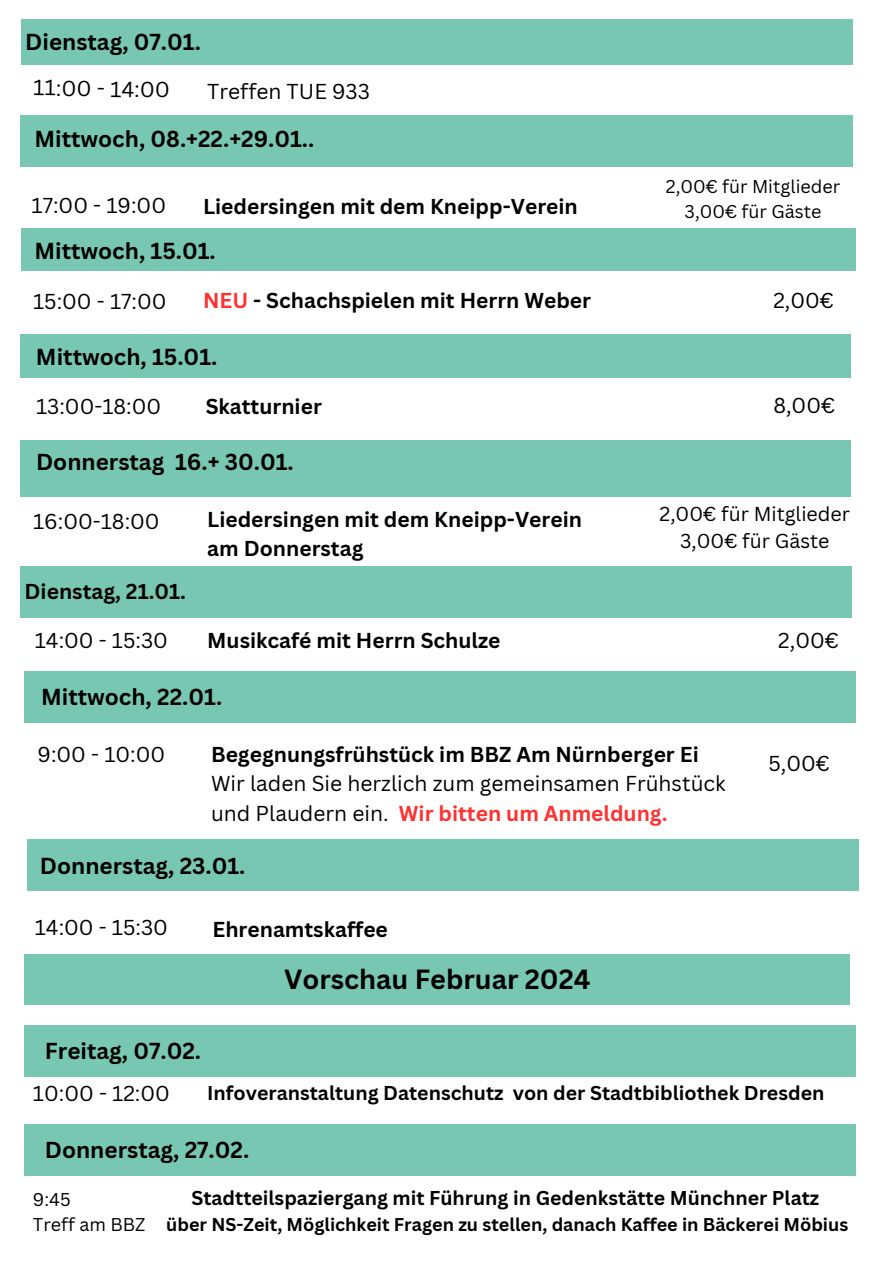
<style>
.page{position:relative;width:894px;height:1264px;background:#fff}
.page>*{position:absolute;margin:0;border:0;box-sizing:border-box;transform-origin:0 0}
.t1{font:700 27px "Canva Sans";color:#000}
.t2{font:700 22.5px "Canva Sans";color:#000}
.t3{font:21.3px "Canva Sans";color:#000}
.t4{font:21px/29.2px "Canva Sans";color:#000}
.t5{font:700 21px/29.2px "Canva Sans";color:#000}
.t6{font:19.65px "Canva Sans";color:#000}
.t7{font:700 19.5px "Canva Sans";color:#000}
.t8{font:700 18px "Canva Sans";color:#000}
.t9{font:18px "Canva Sans";color:#000}
.s1{color:#ff3131}
.s2{font-weight:700}
.s3{font-weight:700;color:#ff3131}
</style>
<div class="page">
<div style="left:20px;top:116px;width:832px;height:51px;background:#78c7b2"></div>
<div style="left:20px;top:334px;width:830px;height:43px;background:#78c7b2"></div>
<div style="left:20px;top:440px;width:830px;height:56px;background:#78c7b2"></div>
<div style="left:21px;top:20px;width:831px;height:45px;background:#78c7b2"></div>
<div style="left:22px;top:228px;width:833px;height:43px;background:#78c7b2"></div>
<div style="left:24px;top:670px;width:831px;height:52px;background:#78c7b2"></div>
<div style="left:27px;top:839px;width:831px;height:51px;background:#78c7b2"></div>
<div style="left:24px;top:1024px;width:831px;height:52px;background:#78c7b2"></div>
<div style="left:24px;top:954px;width:826px;height:50px;background:#78c7b2"></div>
<div style="left:24px;top:1123px;width:831px;height:52px;background:#78c7b2"></div>
<div style="left:20px;top:566px;width:831px;height:52px;background:#78c7b2"></div>
<h2 class="t2" style="left:25px;top:26px;width:177px">Dienstag, 07.01.</h2>
<h2 class="t3" style="left:34px;top:73px;width:138px;rotate:1deg">11:00 - 14:00</h2>
<h3 class="t4" style="left:207px;top:76px;width:164px">Treffen TUE 933</h3>
<h2 class="t2" style="left:34px;top:123px;width:281px">Mittwoch, 08.+22.+29.01..</h2>
<h3 class="t4" style="left:32px;top:190px;width:136px">17:00 - 19:00</h3>
<h2 class="t5" style="left:203px;top:191px;width:376px">Liedersingen mit dem Kneipp-Verein</h2>
<h2 class="t2" style="left:34px;top:235px;width:183px">Mittwoch, 15.01.</h2>
<p class="t4" style="left:33px;top:286px;width:135px">15:00 - 17:00</p>
<h2 class="t5" style="left:203px;top:285px;width:389px"><span class="s1">NEU</span> - Schachspielen mit Herrn Weber</h2>
<h3 class="t2" style="left:36px;top:340px;width:183px">Mittwoch, 15.01.</h3>
<h3 class="t4" style="left:36px;top:391px;width:127px">13:00-18:00</h3>
<h2 class="t5" style="left:206px;top:391px;width:118px">Skatturnier</h2>
<p class="t2" style="left:36px;top:446px;width:259px">Donnerstag 16.+ 30.01.</p>
<h2 class="t9" style="left:665px;top:174px;width:176px">2,00€ für Mitglieder</h2>
<h3 class="t9" style="left:684px;top:199px;width:138px">3,00€ für Gäste</h3>
<h4 class="t4" style="left:773px;top:285px;width:62px">2,00€</h4>
<h3 class="t4" style="left:773px;top:390px;width:63px">8,00€</h3>
<h3 class="t4" style="left:33px;top:506px;width:128px">16:00-18:00</h3>
<p class="t5" style="left:207px;top:504px;width:376px">Liedersingen mit dem Kneipp-Verein am Donnerstag</p>
<p class="t6" style="left:659px;top:499px;width:192px">2,00€ für Mitglieder</p>
<h2 class="t6" style="left:680px;top:526px;width:151px">3,00€ für Gäste</h2>
<h4 class="t5" style="left:25px;top:576px;width:163px">Dienstag, 21.01.</h4>
<h2 class="t4" style="left:35px;top:625px;width:135px">14:00 - 15:30</h2>
<p class="t5" style="left:207px;top:625px;width:295px">Musikcafé mit Herrn Schulze</p>
<p class="t4" style="left:778px;top:625px;width:62px">2,00€</p>
<h3 class="t2" style="left:41px;top:680px;width:182px">Mittwoch, 22.01.</h3>
<h2 class="t4" style="left:38px;top:739px;width:129px">9:00 - 10:00</h2>
<h3 class="t4" style="left:211px;top:739px;width:516px"><span class="s2">Begegnungsfrühstück im BBZ Am Nürnberger Ei<br></span>Wir laden Sie herzlich zum gemeinsamen Frühstück und Plaudern ein. <span class="s3">Wir bitten um Anmeldung.</span></h3>
<h2 class="t4" style="left:768px;top:748px;width:63px">5,00€</h2>
<h2 class="t2" style="left:40px;top:849px;width:207px">Donnerstag, 23.01.</h2>
<h3 class="t4" style="left:35px;top:912px;width:135px">14:00 - 15:30</h3>
<h2 class="t5" style="left:212px;top:914px;width:177px">Ehrenamtskaffee</h2>
<h3 class="t2" style="left:45px;top:1034px;width:158px">Freitag, 07.02.</h3>
<h3 class="t1" style="left:284px;top:960px;width:308px">Vorschau Februar 2024</h3>
<h2 class="t4" style="left:33px;top:1078px;width:138px">10:00 - 12:00</h2>
<h3 class="t7" style="left:207px;top:1079px;width:618px">Infoveranstaltung Datenschutz von der Stadtbibliothek Dresden</h3>
<h2 class="t2" style="left:45px;top:1133px;width:206px">Donnerstag, 27.02.</h2>
<h1 class="t7" style="left:191px;top:1184px;width:629px">Stadtteilspaziergang mit Führung in Gedenkstätte Münchner Platz</h1>
<h1 class="t8" style="left:166px;top:1211px;width:683px">über NS-Zeit, Möglichkeit Fragen zu stellen, danach Kaffee in Bäckerei Möbius</h1>
<h3 class="t9" style="left:33px;top:1187px;width:39px">9:45</h3>
<h3 class="t9" style="left:33px;top:1211px;width:114px">Treff am BBZ</h3>
</div>
